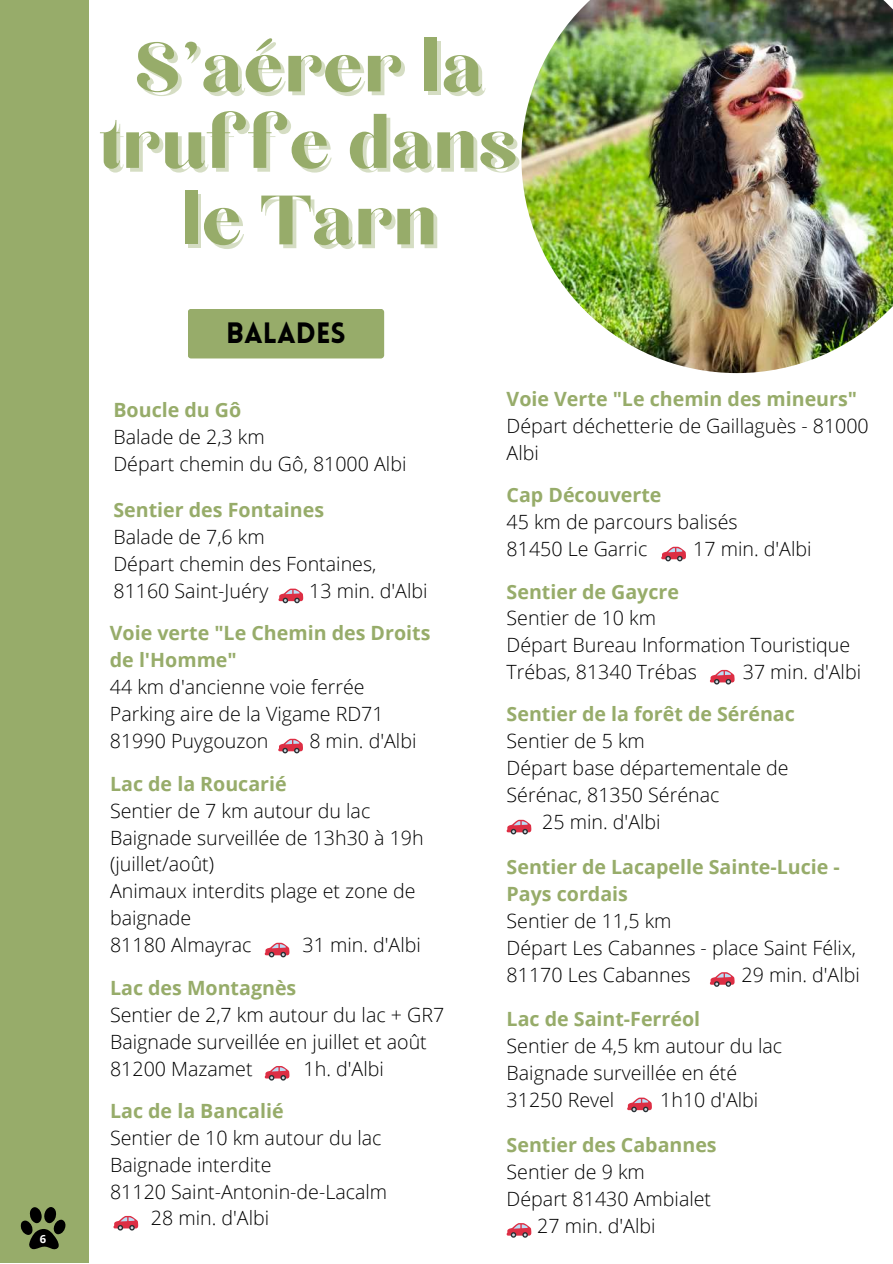
<style>
.page{position:relative;width:893px;height:1264px;background:#fff}
.page>*{position:absolute;margin:0;border:0;box-sizing:border-box;transform-origin:0 0}
.t1{font:87px/76.5px "Chloe";color:#97ac6a;text-align:center}
.t2{font:900 28.8px "Lovelo";color:#000}
.t3{font:300 19.65px/27px "Open Sans";color:#000}
.t4{font:700 19.65px/27px "Open Sans";color:#97ac6a}
.t5{font:700 11.25px "Open Sans";color:#fff}
</style>
<div class="page">
<img style="left:521px;top:0;width:371px;height:373px">
<div style="left:188px;top:309px;width:196px;height:49px;background:#97ac6a;border-radius:3px"></div>
<svg style="left:278px;top:588px;width:25px;height:15px"></svg>
<svg style="left:661px;top:546px;width:25px;height:15px"></svg>
<svg style="left:278px;top:738px;width:25px;height:15px"></svg>
<svg style="left:265px;top:942px;width:24px;height:15px"></svg>
<svg style="left:265px;top:1066px;width:24px;height:14px"></svg>
<svg style="left:113px;top:1215px;width:25px;height:15px"></svg>
<svg style="left:710px;top:670px;width:24px;height:14px"></svg>
<svg style="left:506px;top:819px;width:25px;height:15px"></svg>
<svg style="left:709px;top:972px;width:25px;height:14px"></svg>
<svg style="left:627px;top:1097px;width:24px;height:15px"></svg>
<svg style="left:506px;top:1223px;width:25px;height:14px"></svg>
<div style="left:0;top:0;width:89px;height:1262px;background:#97ac6a"></div>
<svg style="left:20px;top:1207px;width:46px;height:42px"></svg>
<p class="t5" style="left:40px;top:1230px;width:8px">6</p>
<h1 class="t1" style="left:100px;top:32px;width:419px">S'aérer la truffe dans le Tarn</h1>
<h2 class="t2" style="left:226px;top:321px;width:121px">BALADES</h2>
<p class="t4" style="left:113px;top:396px;width:129px">Boucle du Gô</p>
<p class="t3" style="left:113px;top:423px;width:294px">Balade de 2,3 km<br>Départ chemin du Gô, 81000 Albi</p>
<p class="t4" style="left:113px;top:496px;width:212px">Sentier des Fontaines</p>
<p class="t3" style="left:113px;top:523px;width:264px">Balade de 7,6 km<br>Départ chemin des Fontaines,<br>81160 Saint-Juéry</p>
<p class="t3" style="left:309px;top:577px;width:120px">13 min. d'Albi</p>
<p class="t4" style="left:110px;top:619px;width:322px">Voie verte "Le Chemin des Droits de l'Homme"</p>
<p class="t3" style="left:110px;top:673px;width:275px">44 km d'ancienne voie ferrée<br>Parking aire de la Vigame RD71<br>81990 Puygouzon</p>
<p class="t3" style="left:309px;top:727px;width:109px">8 min. d'Albi</p>
<p class="t4" style="left:110px;top:769px;width:178px">Lac de la Roucarié</p>
<p class="t3" style="left:110px;top:796px;width:315px">Sentier de 7 km autour du lac<br>Baignade surveillée de 13h30 à 19h (juillet/août)<br>Animaux interdits plage et zone de baignade<br>81180 Almayrac</p>
<p class="t3" style="left:302px;top:931px;width:120px">31 min. d'Albi</p>
<p class="t4" style="left:110px;top:973px;width:188px">Lac des Montagnès</p>
<p class="t3" style="left:110px;top:1000px;width:335px">Sentier de 2,7 km autour du lac + GR7<br>Baignade surveillée en juillet et août<br>81200 Mazamet</p>
<p class="t3" style="left:303px;top:1054px;width:82px">1h. d'Albi</p>
<p class="t4" style="left:110px;top:1096px;width:175px">Lac de la Bancalié</p>
<p class="t3" style="left:110px;top:1123px;width:273px">Sentier de 10 km autour du lac</p>
<p class="t3" style="left:110px;top:1150px;width:163px">Baignade interdite</p>
<p class="t3" style="left:110px;top:1177px;width:279px">81120 Saint-Antonin-de-Lacalm</p>
<p class="t3" style="left:151px;top:1204px;width:120px">28 min. d'Albi</p>
<p class="t4" style="left:506px;top:385px;width:352px">Voie Verte "Le chemin des mineurs"</p>
<p class="t3" style="left:506px;top:412px;width:363px">Départ déchetterie de Gaillaguès - 81000<br>Albi</p>
<p class="t4" style="left:506px;top:481px;width:156px">Cap Découverte</p>
<p class="t3" style="left:506px;top:508px;width:232px">45 km de parcours balisés<br>81450 Le Garric</p>
<p class="t3" style="left:693px;top:535px;width:120px">17 min. d'Albi</p>
<p class="t4" style="left:506px;top:577px;width:174px">Sentier de Gaycre</p>
<p class="t3" style="left:506px;top:604px;width:345px">Sentier de 10 km<br>Départ Bureau Information Touristique<br>Trébas, 81340 Trébas</p>
<p class="t3" style="left:742px;top:658px;width:120px">37 min. d'Albi</p>
<p class="t4" style="left:506px;top:700px;width:290px">Sentier de la forêt de Sérénac</p>
<p class="t3" style="left:506px;top:727px;width:140px">Sentier de 5 km</p>
<p class="t3" style="left:506px;top:754px;width:283px">Départ base départementale de</p>
<p class="t3" style="left:506px;top:781px;width:214px">Sérénac, 81350 Sérénac</p>
<p class="t3" style="left:542px;top:808px;width:120px">25 min. d'Albi</p>
<p class="t4" style="left:506px;top:852px;width:335px">Sentier de Lacapelle Sainte-Lucie -<br>Pays cordais</p>
<p class="t3" style="left:506px;top:906px;width:351px">Sentier de 11,5 km<br>Départ Les Cabannes - place Saint Félix,<br>81170 Les Cabannes</p>
<p class="t3" style="left:741px;top:960px;width:120px">29 min. d'Albi</p>
<p class="t4" style="left:506px;top:1005px;width:195px">Lac de Saint-Ferréol</p>
<p class="t3" style="left:506px;top:1032px;width:277px">Sentier de 4,5 km autour du lac<br>Baignade surveillée en été<br>31250 Revel</p>
<p class="t3" style="left:660px;top:1086px;width:100px">1h10 d'Albi</p>
<p class="t4" style="left:506px;top:1130px;width:211px">Sentier des Cabannes</p>
<p class="t3" style="left:506px;top:1157px;width:140px">Sentier de 9 km</p>
<p class="t3" style="left:506px;top:1184px;width:206px">Départ 81430 Ambialet</p>
<p class="t3" style="left:537px;top:1211px;width:120px">27 min. d'Albi</p>
</div>
